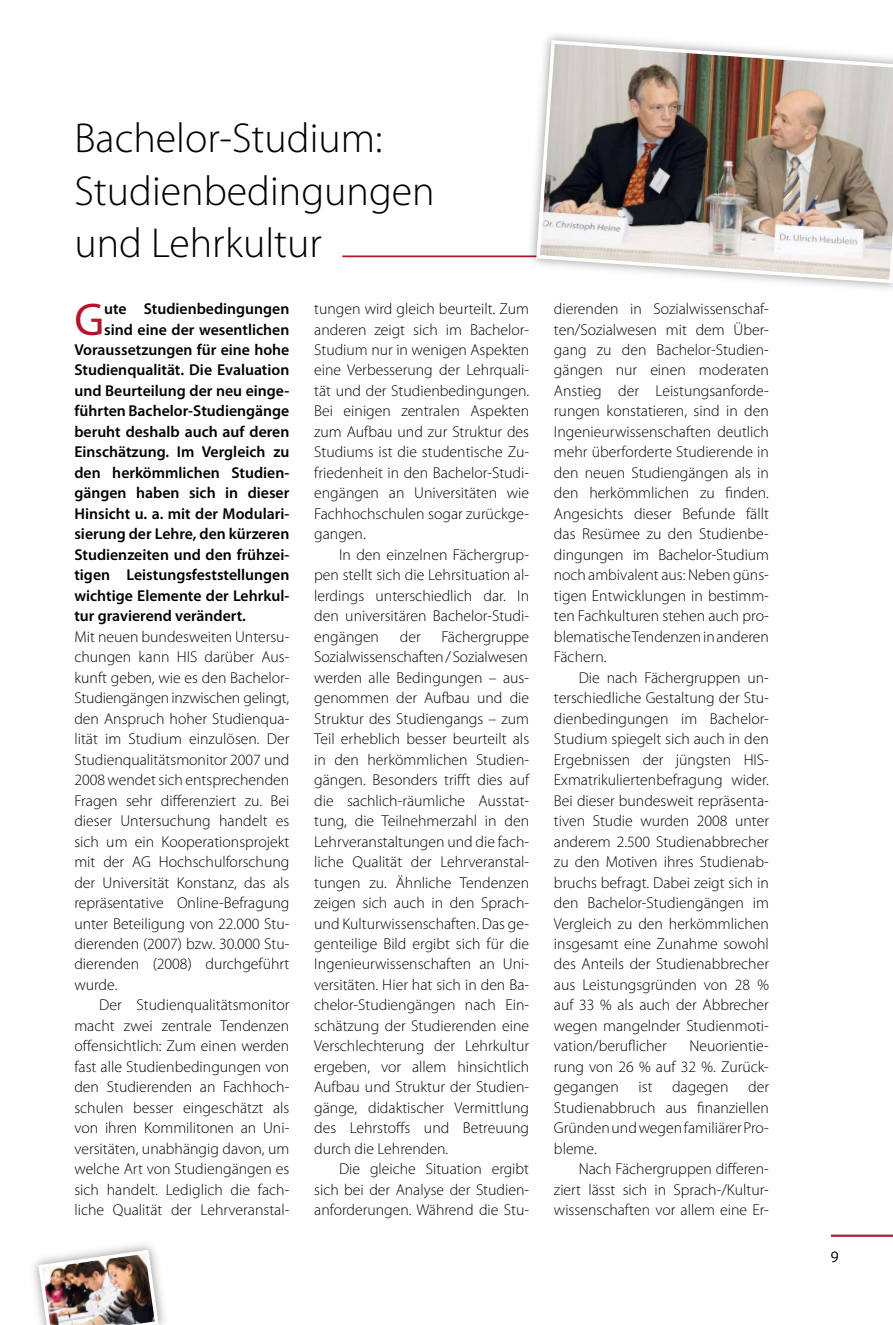
<style>
.page{position:relative;width:893px;height:1325px;background:#fff}
.page>*{position:absolute;margin:0;border:0;box-sizing:border-box;transform-origin:0 0}
.t1{font:46.2px "Myriad Pro";color:#b5152b}
.t2{font:300 42px/52.5px "Myriad Pro";color:#000}
.t3{font:300 15.75px/20.5px "Myriad Pro";color:#000;text-align:justify}
.t4{font:600 15.75px "Myriad Pro";color:#000}
</style>
<div class="page">
<hr style="left:342px;top:255px;width:463px;height:2px;background:#b5152b">
<hr style="left:831px;top:1234px;width:62px;height:2px;background:#b5152b">
<img style="left:36px;top:1247px;width:125px;height:77px">
<div style="left:524px;top:28px;width:369px;height:267px;background:#fff"></div>
<img style="left:534px;top:38px;width:359px;height:247px">
<h2 class="t2" style="left:74px;top:112px;width:362px">Bachelor-Studium:<br>Studienbedingungen und Lehrkultur</h2>
<h1 class="t1" style="left:74px;top:290px;width:31px">G</h1>
<p class="t4" style="left:104px;top:299px;width:187px">ute Studienbedingungen</p>
<p class="t4" style="left:104px;top:319px;width:187px">sind eine der wesentlichen</p>
<p class="t4" style="left:74px;top:340px;width:216px">Voraussetzungen für eine hohe</p>
<p class="t4" style="left:74px;top:360px;width:216px">Studien-qua-lität. Die Evaluation</p>
<p class="t4" style="left:74px;top:381px;width:216px">und Beurteilung der neu einge-</p>
<p class="t4" style="left:74px;top:401px;width:216px">führten Bachelor-Studiengänge</p>
<p class="t4" style="left:74px;top:421px;width:216px">beruht des--halb auch auf deren</p>
<p class="t4" style="left:74px;top:442px;width:216px">Einschätzung. Im Vergleich zu</p>
<p class="t4" style="left:74px;top:462px;width:216px">den herkömmlichen Studien-</p>
<p class="t4" style="left:74px;top:483px;width:216px">gängen haben sich in dieser</p>
<p class="t4" style="left:74px;top:503px;width:216px">Hinsicht u. a. mit der Modulari-</p>
<p class="t4" style="left:74px;top:524px;width:216px">sierung der Lehre, den kürzeren</p>
<p class="t4" style="left:74px;top:544px;width:216px">Studien-zei-ten und den frühzei-</p>
<p class="t4" style="left:74px;top:565px;width:216px">tigen Leistungsfeststellungen</p>
<p class="t4" style="left:74px;top:585px;width:216px">wichtige Elemente der Lehrkul-</p>
<p class="t4" style="left:74px;top:606px;width:173px">tur gravie-rend verändert.</p>
<p class="t3" style="left:74px;top:626px;width:216px">Mit neuen bundesweiten Untersu&shy;chungen kann HIS darüber Aus&shy;kunft geben, wie es den Bache-lor-Studiengängen inzwischen gelingt, den Anspruch hoher Studienqua&shy;lität im Studium ein-zulösen. Der Studienqualitätsmonitor 2007 und 2008 wendet sich entsprechenden Fragen sehr differenziert zu. Bei dieser Untersuchung handelt es sich um ein Kooperationsprojekt mit der AG Hochschulforschung der Universität Konstanz, das als repräsentative Online-Befra-gung unter Beteiligung von 22.000 Stu&shy;dierenden (2007) bzw. 30.000 Stu&shy;dierenden (2008) durchgeführt wurde.</p>
<p class="t3" style="left:74px;top:994px;width:216px;text-indent:25px">Der Studienqualitätsmonitor macht zwei zentrale Tendenzen offensichtlich: Zum einen wer-den fast alle Studienbedingungen von den Studierenden an Fachhoch&shy;schulen besser einge-schätzt als von ihren Kommilitonen an Uni&shy;versitäten, unabhängig davon, um welche Art von Stu-diengängen es sich handelt. Lediglich die fach&shy;liche Qualität der Lehrveranstal-</p>
<p class="t3" style="left:314px;top:298px;width:216px">tungen wird gleich beurteilt. Zum anderen zeigt sich im Bachelor-Studium nur in wenigen Aspekten eine Ver-bes-serung der Lehrquali&shy;tät und der Studienbedingungen.<br>Bei einigen zentralen Aspekten zum Aufbau und zur Struktur des Studiums ist die studentische Zu&shy;friedenheit in den Bache-lor-Studi&shy;engängen an Universitäten wie Fachhochschulen sogar zurückge&shy;gangen.</p>
<p class="t3" style="left:314px;top:544px;width:216px;text-indent:25px">In den einzelnen Fächergrup&shy;pen stellt sich die Lehrsituation al&shy;lerdings unterschiedlich dar. In den universitären Bachelor-Studi&shy;engängen</p>
<p class="t3" style="left:314px;top:626px;width:216px;text-indent:127px">Fächergruppe Sozialwissenschaften/Sozial-wesen werden alle Bedingungen – aus&shy;genommen der Aufbau und die Struktur des Studien-gangs – zum Teil erheblich besser beurteilt als in den herkömmlichen Studien&shy;gängen. Beson-ders trifft dies auf die sachlich-räumliche Ausstat&shy;tung, die Teilnehmerzahl in den Lehrveran-stal-tungen und die fach&shy;liche Qualität der Lehrveranstal&shy;tungen zu. Ähnliche Tendenzen zeigen sich auch in den Sprach&shy;und Kulturwissenschaften. Das ge&shy;genteilige Bild ergibt sich für die Ingenieurwissenschaften an Uni&shy;versitäten. Hier hat sich in den Ba&shy;chelor-Studiengängen nach Ein&shy;schätzung der Studierenden eine Verschlechterung der Lehrkultur ergeben, vor allem hin-sichtlich Aufbau und Struktur der Studien&shy;gänge, didaktischer Vermittlung des Lehrstoffs und Betreuung durch die Lehrenden.</p>
<p class="t3" style="left:314px;top:1158px;width:216px;text-indent:25px">Die gleiche Situation ergibt sich bei der Analyse der Studien&shy;anforderungen. Während die Stu-</p>
<p class="t3" style="left:400px;top:626px;width:22px">der</p>
<p class="t3" style="left:554px;top:298px;width:216px">dierenden in Sozialwissenschaf&shy;ten/Sozialwesen mit dem Über&shy;gang zu den Bachelor-Stu-dien&shy;gängen nur einen moderaten Anstieg der Leistungsanforde&shy;rungen konstatieren, sind in den Ingenieurwissenschaften deutlich mehr überforderte Studierende in den neuen Studien-gän-gen als in den herkömmlichen zu finden.<br>Angesichts dieser Befunde fällt das Resümee zu den Studienbe&shy;dingungen im Bachelor-Studium noch ambivalent aus: Neben güns&shy;tigen Ent-wick-lungen in bestimm&shy;ten Fachkulturen stehen auch pro&shy;blematische Tendenzen in anderen Fächern.</p>
<p class="t3" style="left:554px;top:667px;width:216px;text-align:left;text-indent:25px">Die nach Fächergruppen un&shy;terschiedliche Gestaltung der Stu&shy;dienbedingungen im Bachelor-<br>Stu--dium spiegelt sich auch in den<br>Ergebnissen der jüngsten HIS-<br>Exmatrikulierten- befragung wider.<br>Bei dieser bundesweit repräsenta&shy;tiven Studie wurden 2008 unter anderem 2.500 Stu-dien--abbrecher zu den Motiven ihres Studienab&shy;bruchs befragt. Dabei zeigt sich in den Bache-lor-Studiengängen im<br>Vergleich zu den herkömmlichen insgesamt eine Zunahme sowohl des Anteils der Studienabbrecher aus Leistungsgründen von 28 % auf 33 % als auch der Abbrecher we-gen mangelnder Studienmoti&shy;vation/beruflicher</p>
<p class="t3" style="left:554px;top:1035px;width:216px;text-indent:135px">Neuorientie&shy;rung von 26 % auf 32 %. Zu- rück&shy;gegangen ist dagegen der Studienabbruch aus finanziellen Gründen und wegen familiärer Pro&shy;bleme.</p>
<p class="t3" style="left:554px;top:1158px;width:216px;text-indent:25px">Nach Fächergruppen differen&shy;ziert lässt sich in Sprach-/Kultur&shy;wissenschaften vor allem eine Er-</p>
</div>
